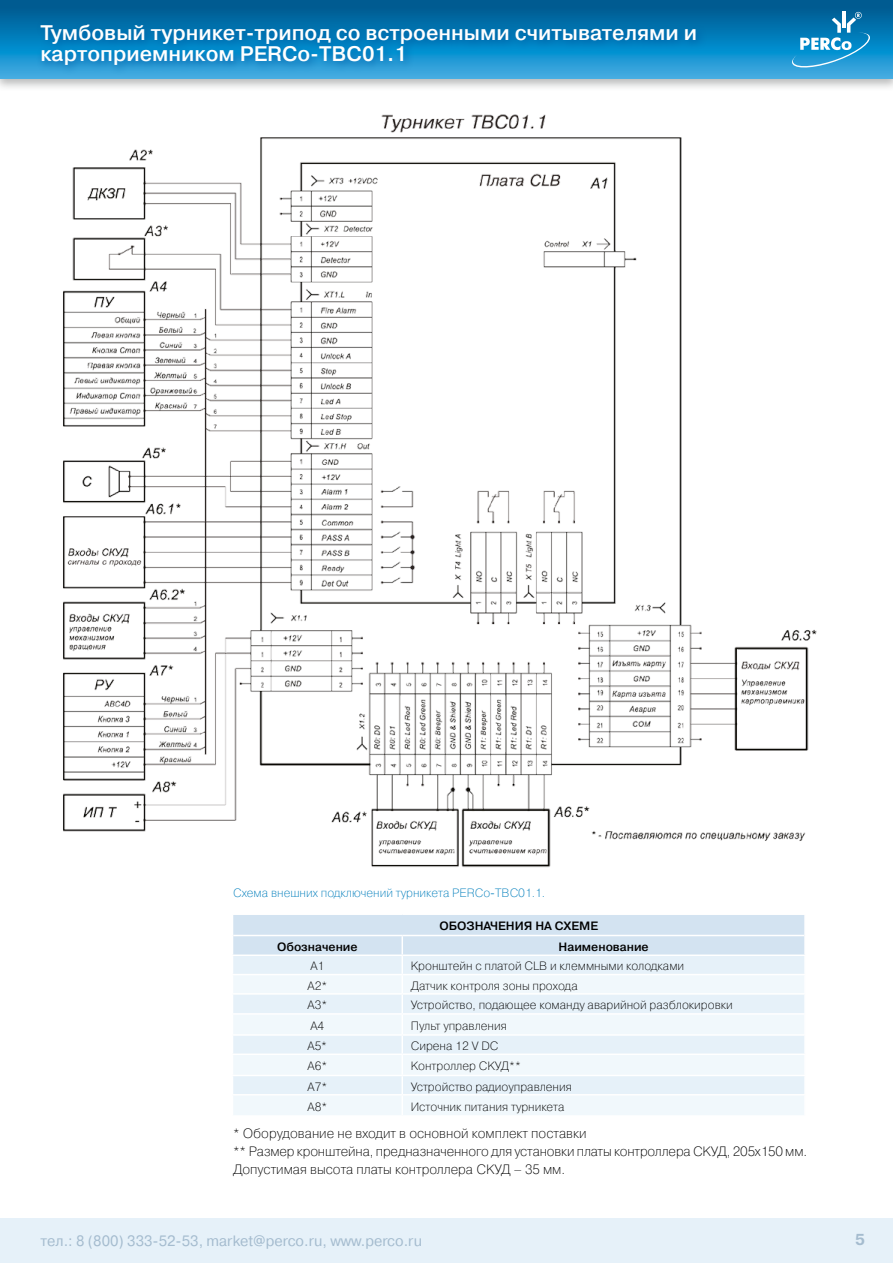
<style>
.page{position:relative;width:893px;height:1263px;background:#fff}
.page>*{position:absolute;margin:0;border:0;box-sizing:border-box;transform-origin:0 0}
.t1{font:700 21px/21px "Pragmatica Light C";color:#fff}
.t2{font:15px "Pragmatica C";color:#a5bccf}
.t3{font:700 15px "Pragmatica";color:#a5bccf}
.t4{font:13.5px/18px "Pragmatica Light C";letter-spacing:-.01em;color:#000}
.t5{font:12px "Pragmatica Light C";color:#000}
.t6{font:12px "Pragmatica Light C";color:#007ebc}
.t7{font:700 12px "Pragmatica Light C";color:#000}
</style>
<div class="page">
<svg style="left:0;top:0;width:893px;height:79px;background:#066ea7"></svg>
<div style="left:0;top:1219px;width:893px;height:44px;background:#e6f1f9"></div>
<svg style="left:233px;top:915px;width:572px;height:200px"></svg>
<hr style="left:804px;top:1095px;width:2px;height:20px;background:#fff">
<img style="left:33px;top:74px;width:806px;height:794px">
<svg style="left:792px;top:12px;width:78px;height:57px;background:#3095c8"></svg>
<div style="left:36px;top:19px;width:671px;height:57px;background:#00579f;opacity:.75"></div>
<h1 class="t1" style="left:40px;top:22px;width:658px">Тумбовый турникет-трипод со встроенными считывателями и картоприемником PERCo-TBC01.1</h1>
<p class="t6" style="left:233px;top:886px;width:314px">Схема внешних подключений турникета PERCo-TBС01.1.</p>
<p class="t7" style="left:439px;top:919px;width:160px">ОБОЗНАЧЕНИЯ НА СХЕМЕ</p>
<p class="t7" style="left:277px;top:940px;width:82px">Обозначение</p>
<p class="t7" style="left:559px;top:940px;width:92px">Наименование</p>
<p class="t5" style="left:310px;top:959px;width:15px">A1</p>
<p class="t5" style="left:411px;top:959px;width:275px">Кронштейн с платой CLB и клеммными колодками</p>
<p class="t5" style="left:307px;top:979px;width:21px">A2*</p>
<p class="t5" style="left:411px;top:979px;width:168px">Датчик контроля зоны прохода</p>
<p class="t5" style="left:307px;top:998px;width:21px">A3*</p>
<p class="t5" style="left:411px;top:998px;width:323px">Устройство, подающее команду аварийной разблокировки</p>
<p class="t5" style="left:310px;top:1019px;width:15px">A4</p>
<p class="t5" style="left:411px;top:1019px;width:97px">Пульт управления</p>
<p class="t5" style="left:308px;top:1039px;width:21px">A5*</p>
<p class="t5" style="left:411px;top:1039px;width:89px">Сирена 12 V DC</p>
<p class="t5" style="left:307px;top:1059px;width:21px">A6*</p>
<p class="t5" style="left:411px;top:1059px;width:112px">Контроллер СКУД**</p>
<p class="t5" style="left:307px;top:1080px;width:21px">A7*</p>
<p class="t5" style="left:411px;top:1080px;width:163px">Устройство радиоуправления</p>
<p class="t5" style="left:307px;top:1100px;width:21px">A8*</p>
<p class="t5" style="left:411px;top:1100px;width:155px">Источник питания турникета</p>
<p class="t4" style="left:233px;top:1124px;width:576px">* Оборудование не входит в основной комплект поставки<br>** Размер кронштейна, предназначенного для установки платы контроллера СКУД, 205х150 мм.<br>Допустимая высота платы контроллера СКУД – 35 мм.</p>
<p class="t2" style="left:40px;top:1232px;width:383px">тел.: 8 (800) 333-52-53, market@perco.ru, www.perco.ru</p>
<p class="t3" style="left:855px;top:1231px;width:11px">5</p>
</div>
